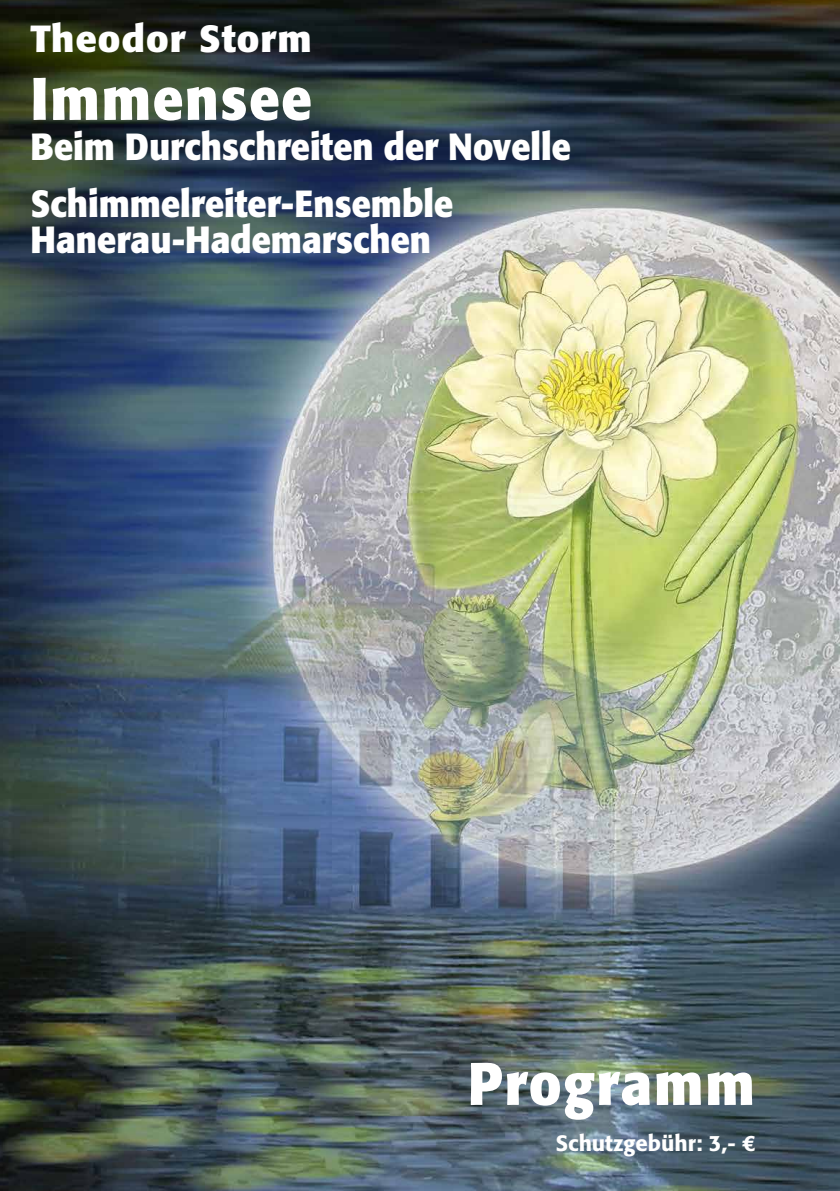
<style>
.page{position:relative;width:840px;height:1191px;background:#fff}
.page>*{position:absolute;margin:0;border:0;box-sizing:border-box;transform-origin:0 0}
.t1{font:700 59.4px "Formata";letter-spacing:.03em;color:#fff;scale:.91 1}
.t2{font:700 59.4px "Formata";color:#fff}
.t3{font:700 37.4px/36px "Formata";color:#fff;scale:.91 1}
.t4{font:700 37.4px "Formata";letter-spacing:.03em;color:#fff}
.t5{font:500 22px "Formata";color:#fff}
</style>
<div class="page">
<img style="left:0;top:0;width:839px;height:1191px">
<p class="t4" style="left:31px;top:15px;width:282px">Theodor Storm</p>
<h1 class="t1" style="left:31px;top:62px;width:310px">Immensee</h1>
<p class="t3" style="left:31px;top:129px;width:595px">Beim Durchschreiten der Novelle</p>
<p class="t3" style="left:31px;top:185px;width:465px">Schimmelreiter-Ensemble<br>Hanerau-Hademarschen</p>
<h1 class="t2" style="left:452px;top:1043px;width:249px">Program</h1>
<p class="t5" style="left:555px;top:1130px;width:200px">Schutzgebühr: 3,- €</p>
<h1 class="t1" style="left:467px;top:1046px;width:316px">Programm</h1>
</div>
